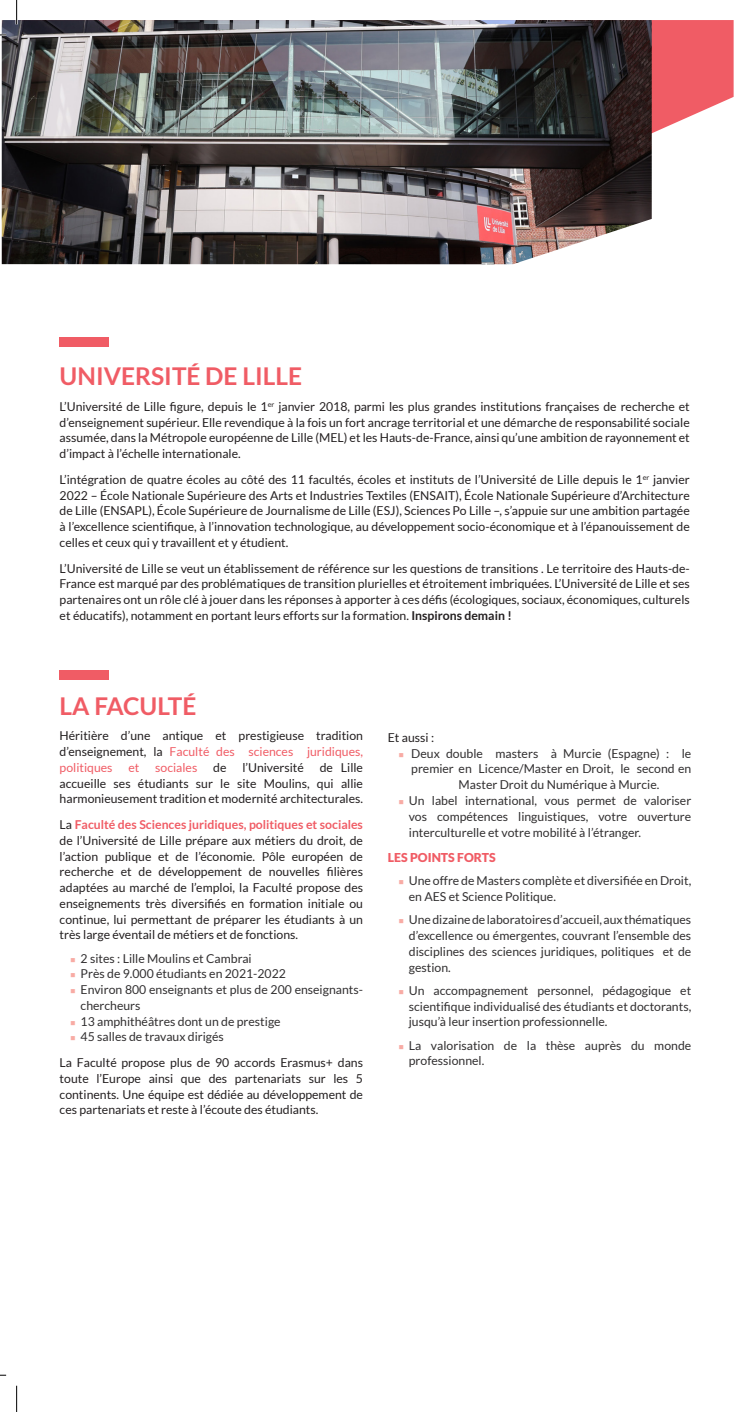
<style>
.page{position:relative;width:737px;height:1412px;background:#fff}
.page>*{position:absolute;margin:0;border:0;box-sizing:border-box;transform-origin:0 0}
.t1{font:700 24.5px "Lato";color:#f05c65}
.t2{font:12.25px/15.8px "Lato";color:#231f20;text-align:justify}
.t3{font:12.25px/15.8px "Lato";color:#312f30}
.t4{font:900 12.25px "Lato";color:#f05c65}
.t5{font:12.25px "Lato";color:#f05c65}
.s1{font-weight:700}
.s2{color:#f05c65}
.s3{font-weight:700;color:#f05c65}
</style>
<div class="page">
<svg style="left:652px;top:20px;width:81px;height:113px;fill:#f05c65"></svg>
<img style="left:2px;top:20px;width:650px;height:244px">
<div style="left:60px;top:337px;width:49px;height:10px;background:#f05c65"></div>
<div style="left:60px;top:670px;width:49px;height:10px;background:#f05c65"></div>
<hr style="left:16px;top:0;width:2px;height:24px;background:#fff">
<svg style="left:0;top:34px;width:6px;height:2px"></svg>
<svg style="left:16px;top:0;width:1px;height:24px"></svg>
<svg style="left:16px;top:1385px;width:1px;height:26px"></svg>
<h1 class="t1" style="left:60px;top:362px;width:244px">UNIVERSITÉ DE LILLE</h1>
<p class="t2" style="left:60px;top:398px;width:632px">L’Université de Lille figure, depuis le 1<sup>er</sup> janvier 2018, parmi les plus grandes institutions françaises de recherche et d’enseignement supérieur. Elle revendique à la fois un fort ancrage territorial et une démarche de responsabilité sociale assumée, dans la Métropole européenne de Lille (MEL) et les Hauts-de-France, ainsi qu’une ambition de rayonnement et d’impact à l’échelle internationale.</p>
<p class="t2" style="left:60px;top:471px;width:632px">L’intégration de quatre écoles au côté des 11 facultés, écoles et instituts de l’Université de Lille depuis le 1<sup>er</sup> janvier 2022 – École Nationale Supérieure des Arts et Industries Textiles (ENSAIT), École Nationale Supérieure d’Architecture de Lille (ENSAPL), École Supérieure de Journalisme de Lille (ESJ), Sciences Po Lille –, s’appuie sur une ambition partagée à l’excellence scientifique, à l’innovation technologique, au développement socio-économique et à l’épanouissement de celles et ceux qui y travaillent et y étudient.</p>
<p class="t2" style="left:60px;top:560px;width:632px">L’Université de Lille se veut un établissement de référence sur les questions de transitions . Le territoire des Hauts-de-France est marqué par des problématiques de transition plurielles et étroitement imbriquées. L’Université de Lille et ses partenaires ont un rôle clé à jouer dans les réponses à apporter à ces défis (écologiques, sociaux, économiques, culturels et éducatifs), notamment en portant leurs efforts sur la formation. <span class="s1">Inspirons demain !</span></p>
<h1 class="t1" style="left:60px;top:691px;width:138px">LA FACULTÉ</h1>
<p class="t2" style="left:60px;top:727px;width:305px">Héritière d’une antique et prestigieuse tradition d’enseignement, la <span class="s2">Faculté des sciences juridiques, politiques</span></p>
<p class="t5" style="left:128px;top:760px;width:12px">et</p>
<p class="t5" style="left:155px;top:760px;width:44px">sociales</p>
<p class="t2" style="left:213px;top:759px;width:15px">de</p>
<p class="t2" style="left:242px;top:759px;width:63px">l’Université</p>
<p class="t2" style="left:60px;top:759px;width:305px;text-indent:260px">de Lille accueille ses étudiants sur le site Moulins, qui allie harmonieusement tradition et modernité architecturales.</p>
<p class="t2" style="left:60px;top:816px;width:305px">La <span class="s3">Faculté des Sciences juridiques, politiques et sociales </span>de l’Université de Lille prépare aux métiers du droit, de l’action publique et de l’économie. Pôle européen de recherche et de développement de nouvelles filières adaptées au marché de l’emploi, la Faculté propose des enseignements très diversifiés en formation initiale ou continue, lui permettant de préparer les étudiants à un très large éventail de métiers et de fonctions.</p>
<p class="t3" style="left:81px;top:950px;width:284px">2 sites : Lille Moulins et Cambrai<br>Près de 9.000 étudiants en 2021-2022<br>Environ 800 enseignants et plus de 200 enseignants&shy;chercheurs<br>13 amphithéâtres dont un de prestige<br>45 salles de travaux dirigés</p>
<p class="t2" style="left:60px;top:1054px;width:305px">La Faculté propose plus de 90 accords Erasmus+ dans toute l’Europe ainsi que des partenariats sur les 5 continents. Une équipe est dédiée au développement de ces partenariats et reste à l’écoute des étudiants.</p>
<p class="t2" style="left:388px;top:729px;width:48px">Et aussi :</p>
<p class="t3" style="left:411px;top:745px;width:281px">Deux double masters à Murcie (Espagne) : le</p>
<p class="t3" style="left:411px;top:761px;width:281px">premier en Licence/Master en Droit, le second en</p>
<p class="t3" style="left:459px;top:776px;width:202px">Master Droit du Numérique à Murcie.</p>
<p class="t3" style="left:409px;top:792px;width:284px">Un label international, vous permet de valoriser</p>
<p class="t3" style="left:409px;top:808px;width:284px">vos compétences linguistiques, votre ouverture</p>
<p class="t3" style="left:409px;top:824px;width:234px">interculturelle et votre mobilité à l’étranger.</p>
<p class="t4" style="left:388px;top:850px;width:109px">LES POINTS FORTS</p>
<p class="t3" style="left:409px;top:872px;width:284px">Une offre de Masters complète et diversifiée en Droit, en AES et Science Politique.</p>
<p class="t3" style="left:409px;top:911px;width:284px;text-align:justify">Une dizaine de laboratoires d’accueil, aux thématiques d’excellence ou émergentes, couvrant l’ensemble des disciplines des sciences juridiques, politiques et de gestion.</p>
<p class="t3" style="left:409px;top:982px;width:284px;text-align:justify">Un accompagnement personnel, pédagogique et scientifique individualisé des étudiants et doctorants, jusqu’à leur insertion professionnelle.</p>
<p class="t3" style="left:409px;top:1036px;width:284px">La valorisation de la thèse auprès du monde professionnel.</p>
</div>
